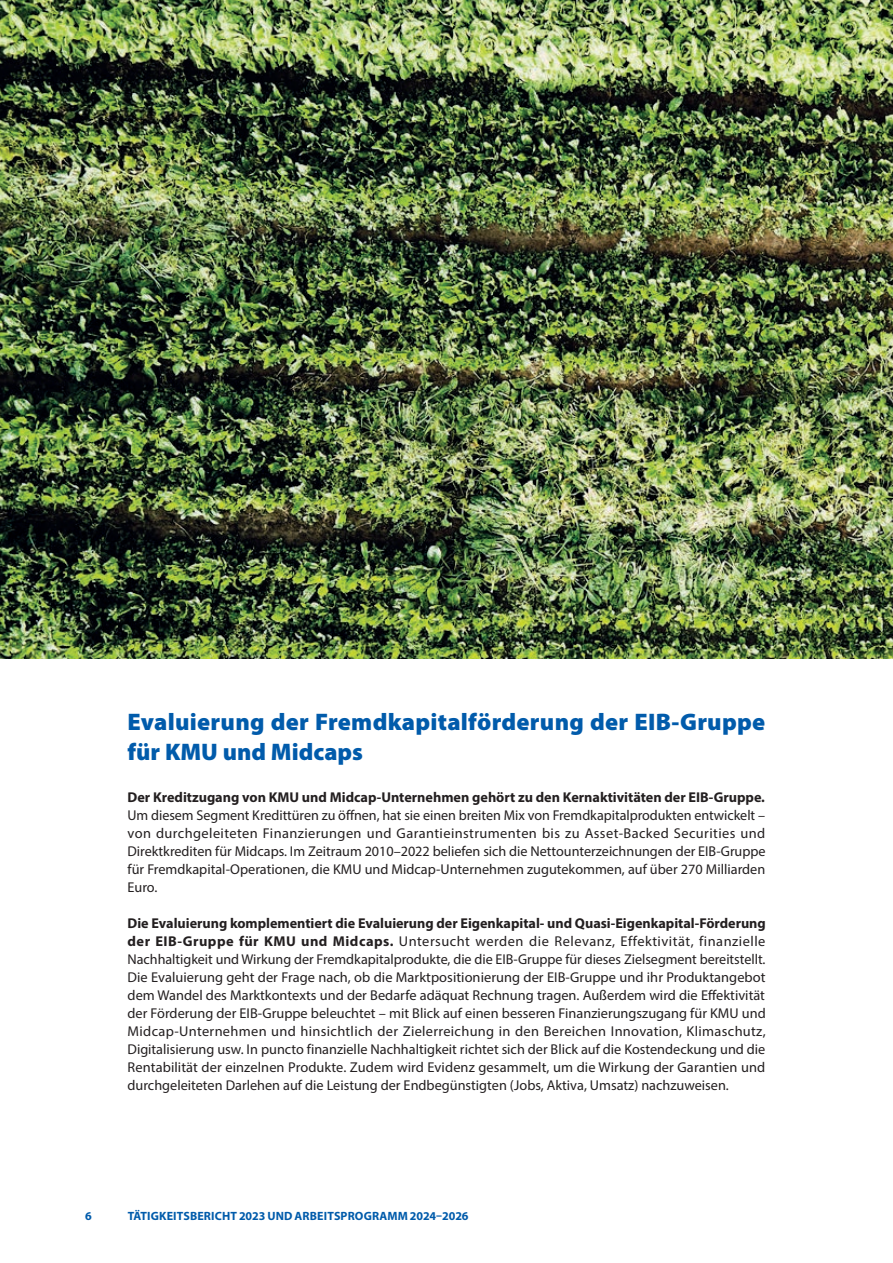
<style>
.page{position:relative;width:893px;height:1263px;background:#fff}
.page>*{position:absolute;margin:0;border:0;box-sizing:border-box;transform-origin:0 0}
.ACCROCHE_TITRE_BLEU{font:900 24px/30px "Myriad Pro";letter-spacing:.01em;color:#015bab}
.TEXTE_COURANT{font:14.25px/18px "Myriad Pro";color:#231f20;text-align:justify}
.t1{font:700 12px "Myriad Pro";letter-spacing:.01em;color:#015bab}
.s1{font-weight:700}
</style>
<div class="page">
<img style="left:0;top:0;width:893px;height:658px">
<p class="ACCROCHE_TITRE_BLEU" style="left:128px;top:706px;width:639px">Evaluierung der Fremdkapitalförderung der EIB-Gruppe für KMU und Midcaps</p>
<p class="TEXTE_COURANT" style="left:128px;top:788px;width:640px"><span class="s1">Der Kreditzugang von KMU und Midcap-Unternehmen gehört zu den Kernaktivitäten der EIB-Gruppe.<br></span>Um diesem Segment Kredittüren zu öffnen, hat sie einen breiten Mix von Fremdkapitalprodukten entwickelt – von durchgeleiteten Finanzierungen und Garantieinstrumenten bis zu Asset-Backed Securities und Direktkrediten für Midcaps. Im Zeitraum 2010–2022 beliefen sich die Nettounterzeichnungen der EIB-Gruppe für Fremdkapital-Operationen, die KMU und Midcap-Unternehmen zugutekommen, auf über 270 Milliarden Euro.</p>
<p class="TEXTE_COURANT" style="left:128px;top:914px;width:640px"><span class="s1">Die Evaluierung komplementiert die Evaluierung der Eigenkapital- und Quasi-Eigenkapital-Förderung der EIB-Gruppe für KMU und Midcaps.</span> Untersucht werden die Relevanz, Effektivität, finanzielle Nachhaltigkeit und Wirkung der Fremdkapitalprodukte, die die EIB-Gruppe für dieses Zielsegment bereitstellt.<br>Die Evaluierung geht der Frage nach, ob die Marktpositionierung der EIB-Gruppe und ihr Produktangebot dem Wandel des Marktkontexts und der Bedarfe adäquat Rechnung tragen. Außerdem wird die Effektivität der Förderung der EIB-Gruppe beleuchtet – mit Blick auf einen besseren Finanzierungszugang für KMU und Midcap-Unternehmen und hinsichtlich der Zielerreichung in den Bereichen Innovation, Klimaschutz, Digitalisierung usw. In puncto finanzielle Nachhaltigkeit richtet sich der Blick auf die Kostendeckung und die Rentabilität der einzelnen Produkte. Zudem wird Evidenz gesammelt, um die Wirkung der Garantien und durchgeleiteten Darlehen auf die Leistung der Endbegünstigten (Jobs, Aktiva, Umsatz) nachzuweisen.</p>
<p class="t1" style="left:85px;top:1208px;width:8px">6</p>
<p class="t1" style="left:128px;top:1208px;width:342px">TÄTIGKEITSBERICHT 2023 UND ARBEITSPROGRAMM 2024–2026</p>
</div>
